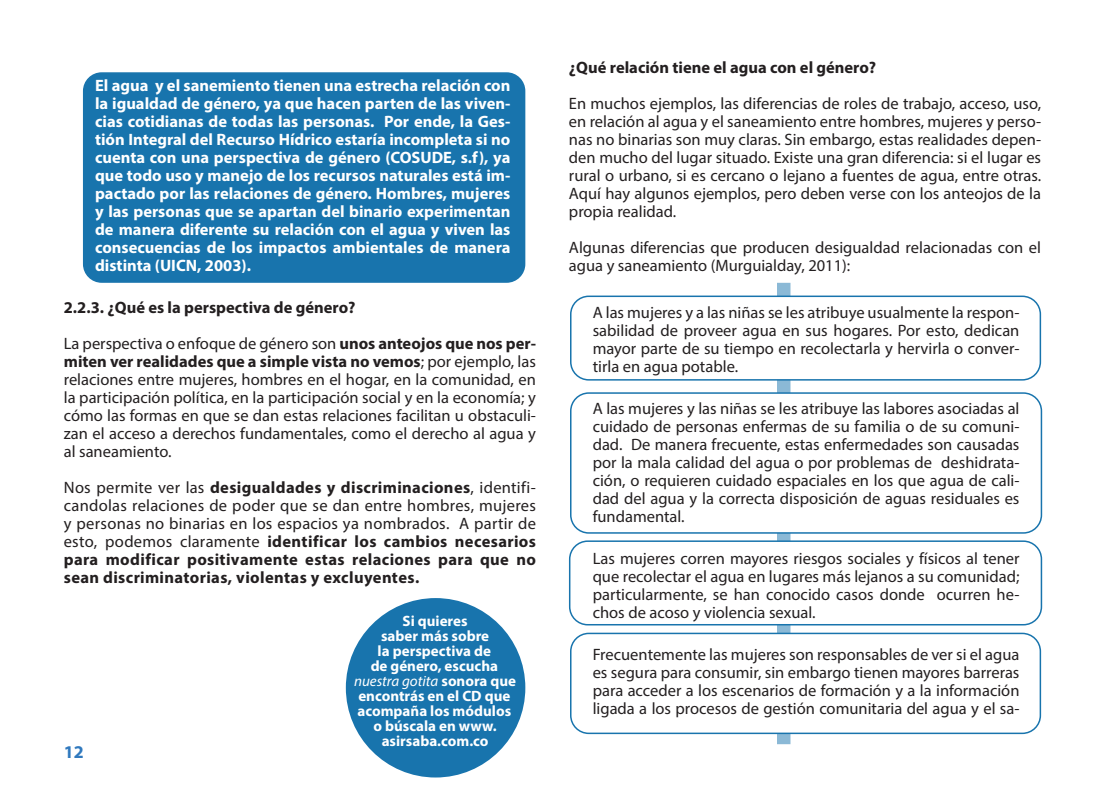
<style>
.page{position:relative;width:1106px;height:808px;background:#fff}
.page>*{position:absolute;margin:0;border:0;box-sizing:border-box;transform-origin:0 0}
.t1{font:700 18px "Myriad Pro";color:#3079be}
.t2{font:16.5px/18px "Myriad Pro";color:#231f20;text-align:justify}
.t3{font:700 16.5px/18px "Myriad Pro";color:#fff;text-align:justify}
.t4{font:700 16.5px "Myriad Pro";color:#231f20}
.t5{font:700 15px/15px "Myriad Pro";color:#fff;text-align:center}
.s1{font-weight:700}
.s2{font-weight:400;font-style:italic}
</style>
<div class="page">
<svg style="left:777px;top:283px;width:13px;height:461px"></svg>
<div style="left:84px;top:73px;width:440px;height:209px;background:#1874ad;border-radius:18px"></div>
<div style="left:83px;top:72px;width:442px;height:211px;border:2px solid #1874ad;border-radius:18px"></div>
<div style="left:346px;top:598px;width:179px;height:179px;background:#1874ad;border-radius:50%"></div>
<div style="left:571px;top:296px;width:469px;height:84px;background:#fff;border-radius:18px"></div>
<div style="left:570px;top:296px;width:471px;height:85px;border:2px solid #1874ad;border-radius:18px"></div>
<div style="left:571px;top:393px;width:470px;height:140px;background:#fff;border-radius:18px"></div>
<div style="left:570px;top:392px;width:472px;height:142px;border:2px solid #1874ad;border-radius:18px"></div>
<div style="left:569px;top:541px;width:472px;height:84px;background:#fff;border-radius:18px"></div>
<div style="left:569px;top:540px;width:473px;height:85px;border:2px solid #1874ad;border-radius:18px"></div>
<div style="left:571px;top:633px;width:469px;height:100px;background:#fff;border-radius:18px"></div>
<div style="left:570px;top:633px;width:471px;height:101px;border:2px solid #1874ad;border-radius:18px"></div>
<p class="t3" style="left:95px;top:76px;width:417px">El agua y el sanemiento tienen una estrecha relación con la igualdad de género, ya que hacen parten de las viven&shy;cias cotidianas de todas las personas. Por ende, la Ges&shy;tión Integral del Recurso Hídrico estaría incompleta si no cuenta con una perspectiva de género (COSUDE, s.f), ya que todo uso y manejo de los recursos naturales está im&shy;pactado por las relaciones de género. Hombres, mujeres y las personas que se apartan del binario experimentan de manera diferente su relación con el agua y viven las consecuencias de los impactos ambientales de manera distinta (UICN, 2003).</p>
<p class="t4" style="left:64px;top:297px;width:293px">2.2.3. ¿Qué es la perspectiva de género?</p>
<p class="t2" style="left:64px;top:334px;width:473px">La perspectiva o enfoque de género son <span class="s1">unos anteojos que nos per&shy;miten ver realidades que a simple vista no vemos</span>; por ejemplo, las relaciones entre mujeres, hombres en el hogar, en la comunidad, en la participación política, en la participación social y en la economía; y cómo las formas en que se dan estas relaciones facilitan u obstaculi&shy;zan el acceso a derechos fundamentales, como el derecho al agua y al saneamiento.</p>
<p class="t2" style="left:64px;top:478px;width:474px">Nos permite ver las <span class="s1">desigualdades y discriminaciones</span>, identifi&shy;candolas relaciones de poder que se dan entre hombres, mujeres y personas no binarias en los espacios ya nombrados. A partir de esto, podemos claramente <span class="s1">identificar los cambios necesarios para modificar positivamente estas relaciones para que no sean discriminatorias, violentas y excluyentes.</span></p>
<p class="t1" style="left:64px;top:740px;width:21px">12</p>
<p class="t5" style="left:354px;top:613px;width:164px">Si quieres<br>saber más sobre<br>la perspectiva de<br>de género, escucha <span class="s2">nuestra gotita</span> sonora que encontrás en el CD que acompaña los módulos o búscala en www. asirsaba.com.co</p>
<p class="t4" style="left:569px;top:57px;width:309px">¿Qué relación tiene el agua con el género?</p>
<p class="t2" style="left:569px;top:94px;width:474px">En muchos ejemplos, las diferencias de roles de trabajo, acceso, uso, en relación al agua y el saneamiento entre hombres, mujeres y perso&shy;nas no binarias son muy claras. Sin embargo, estas realidades depen&shy;den mucho del lugar situado. Existe una gran diferencia: si el lugar es rural o urbano, si es cercano o lejano a fuentes de agua, entre otras.<br>Aquí hay algunos ejemplos, pero deben verse con los anteojos de la propia realidad.</p>
<p class="t2" style="left:569px;top:238px;width:473px">Algunas diferencias que producen desigualdad relacionadas con el agua y saneamiento (Murguialday, 2011):</p>
<p class="t2" style="left:592px;top:303px;width:428px">A las mujeres y a las niñas se les atribuye usualmente la respon&shy;sabilidad de proveer agua en sus hogares. Por esto, dedican mayor parte de su tiempo en recolectarla y hervirla o conver&shy;tirla en agua potable.</p>
<p class="t2" style="left:592px;top:399px;width:428px">A las mujeres y las niñas se les atribuye las labores asociadas al cuidado de personas enfermas de su familia o de su comuni&shy;dad. De manera frecuente, estas enfermedades son causadas por la mala calidad del agua o por problemas de deshidrata&shy;ción, o requieren cuidado espaciales en los que agua de cali&shy;dad del agua y la correcta disposición de aguas residuales es fundamental.</p>
<p class="t2" style="left:592px;top:549px;width:428px">Las mujeres corren mayores riesgos sociales y físicos al tener que recolectar el agua en lugares más lejanos a su comunidad; particularmente, se han conocido casos donde ocurren he&shy;chos de acoso y violencia sexual.</p>
<p class="t2" style="left:592px;top:645px;width:428px">Frecuentemente las mujeres son responsables de ver si el agua es segura para consumir, sin embargo tienen mayores barreras para acceder a los escenarios de formación y a la información ligada a los procesos de gestión comunitaria del agua y el sa-</p>
</div>
